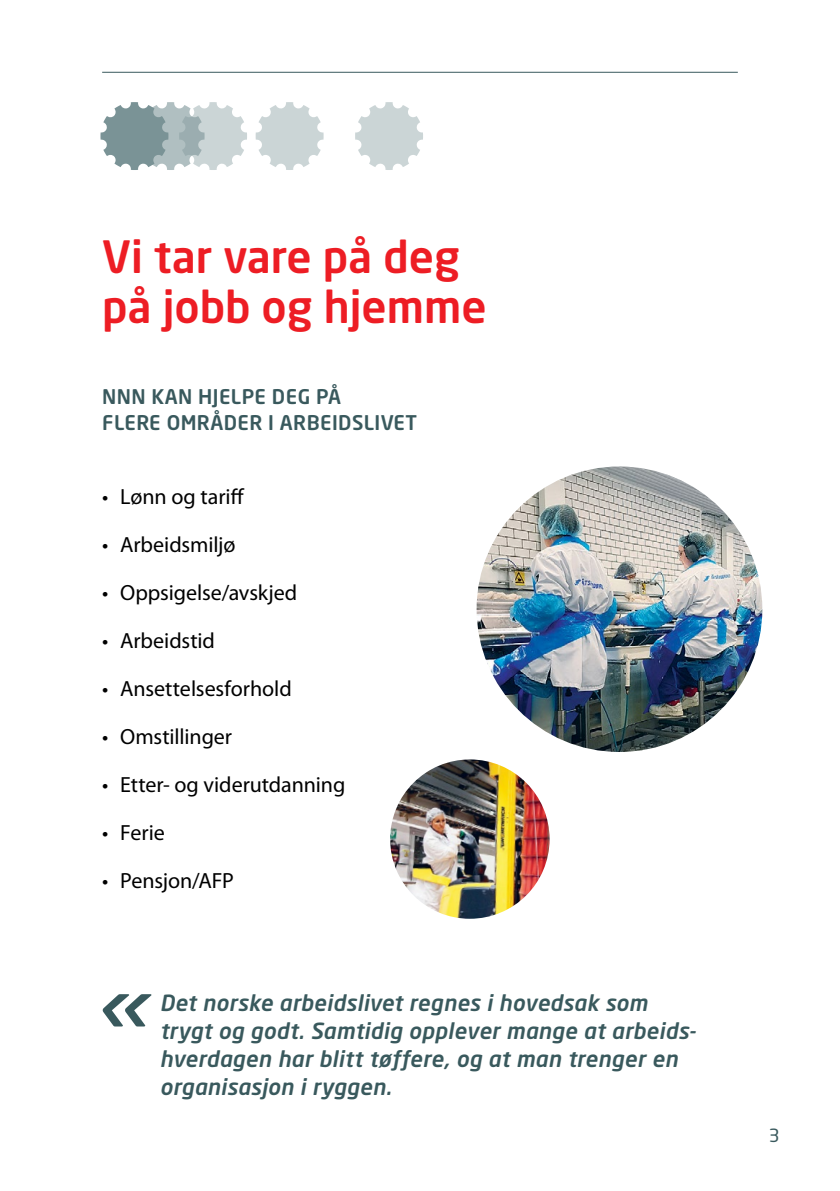
<style>
.page{position:relative;width:840px;height:1191px;background:#fff}
.page>*{position:absolute;margin:0;border:0;box-sizing:border-box;transform-origin:0 0}
.hovedtittel_midtstil{font:500 44px/50px "Neo Sans";color:#ed1d24}
.sitat{font:italic 500 22px/28px "Neo Sans";letter-spacing:.015em;color:#39595d}
.t1{font:22px "Myriad Pro";letter-spacing:-.005em;color:#000}
.mellomtittel{font:500 20px "Neo Sans";letter-spacing:.02em;color:#39595d}
.t2{font:18px "Neo Sans";color:#39595d}
</style>
<div class="page">
<hr style="left:102px;top:72px;width:635px;height:1px;background:#39595d">
<img style="left:476px;top:466px;width:285px;height:286px;border-radius:143px">
<img style="left:390px;top:759px;width:159px;height:159px;border-radius:80px">
<svg style="left:103px;top:994px;width:48px;height:32px"></svg>
<svg style="left:100px;top:102px;width:147px;height:68px"></svg>
<svg style="left:194px;top:121px;width:36px;height:35px"></svg>
<svg style="left:255px;top:102px;width:68px;height:68px"></svg>
<div style="left:270px;top:121px;width:36px;height:35px;background:#cbd5d6;border-radius:50%"></div>
<svg style="left:355px;top:102px;width:68px;height:68px"></svg>
<div style="left:370px;top:121px;width:35px;height:35px;background:#cbd5d6;border-radius:50%"></div>
<p class="hovedtittel_midtstil" style="left:102px;top:231px;width:386px">Vi tar vare på deg på jobb og hjemme</p>
<p class="mellomtittel" style="left:102px;top:383px;width:240px">NNN KAN HJELPE DEG PÅ</p>
<p class="mellomtittel" style="left:102px;top:409px;width:316px">FLERE OMRÅDER I ARBEIDSLIVET</p>
<p class="t1" style="left:102px;top:485px;width:144px">• Lønn og tariff</p>
<p class="t1" style="left:102px;top:533px;width:135px">• Arbeidsmiljø</p>
<p class="t1" style="left:102px;top:581px;width:196px">• Oppsigelse/avskjed</p>
<p class="t1" style="left:102px;top:629px;width:114px">• Arbeidstid</p>
<p class="t1" style="left:102px;top:677px;width:191px">• Ansettelsesforhold</p>
<p class="t1" style="left:102px;top:725px;width:131px">• Omstillinger</p>
<p class="t1" style="left:102px;top:773px;width:244px">• Etter- og viderutdanning</p>
<p class="t1" style="left:102px;top:821px;width:64px">• Ferie</p>
<p class="t1" style="left:102px;top:869px;width:133px">• Pensjon/AFP</p>
<p class="sitat" style="left:160px;top:988px;width:537px">Det norske arbeidslivet regnes i hovedsak som trygt og godt. Samtidig opplever mange at arbeids&shy;hverdagen har blitt tøffere, og at man trenger en organisasjon i ryggen.</p>
<p class="t2" style="left:768px;top:1124px;width:12px">3</p>
</div>
